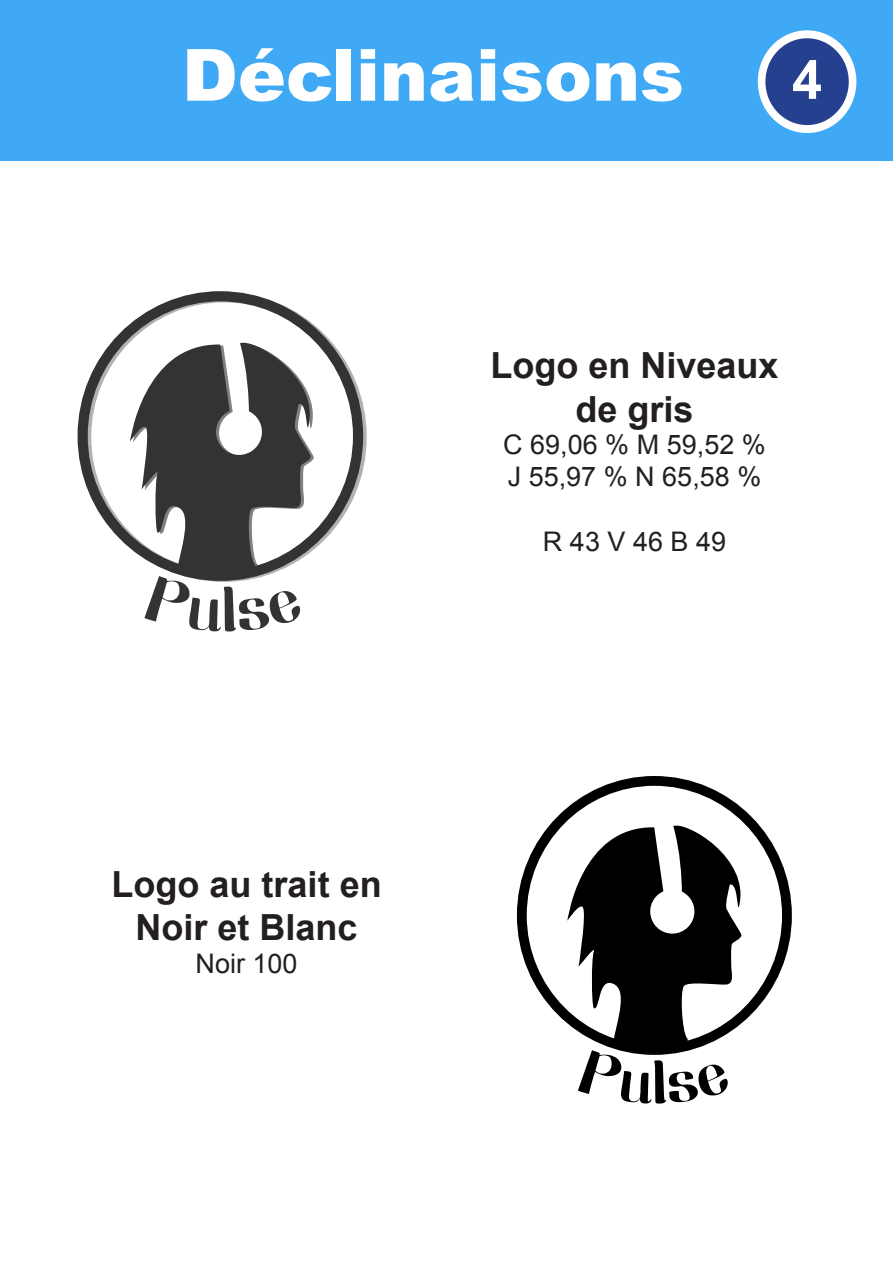
<style>
.page{position:relative;width:893px;height:1263px;background:#fff}
.page>*{position:absolute;margin:0;border:0;box-sizing:border-box;transform-origin:0 0}
.t1{font:900 72px "Arial";color:#fff}
.t2{font:700 54px "Arial";color:#fff}
.t3{font:700 36px/43.2px "Arial";color:#231f20;text-align:center}
.t4{font:27px "Arial";color:#231f20}
</style>
<div class="page">
<div style="left:0;top:0;width:893px;height:161px;background:#3fa9f5"></div>
<div style="left:758px;top:30px;width:98px;height:103px;background:#fff;border-radius:50%"></div>
<div style="left:765px;top:38px;width:84px;height:87px;background:#25408f;border-radius:50%"></div>
<svg style="left:130px;top:338px;width:191px;height:213px"></svg>
<div style="left:78px;top:291px;width:285px;height:290px;border:10px solid #333;border-radius:50%"></div>
<svg style="left:133px;top:344px;width:181px;height:287px"></svg>
<div style="left:517px;top:776px;width:275px;height:279px;border:10px solid #000;border-radius:50%"></div>
<svg style="left:567px;top:821px;width:184px;height:282px"></svg>
<p class="t1" style="left:182px;top:23px;width:504px">Déclinaisons</p>
<h2 class="t2" style="left:792px;top:44px;width:32px">4</h2>
<p class="t3" style="left:490px;top:345px;width:290px">Logo en Niveaux de gris</p>
<p class="t4" style="left:503px;top:427px;width:264px">C 69,06 % M 59,52 %</p>
<p class="t4" style="left:508px;top:459px;width:255px">J 55,97 % N 65,58 %</p>
<p class="t3" style="left:112px;top:864px;width:272px">Logo au trait en<br>Noir et Blanc</p>
<p class="t4" style="left:196px;top:945px;width:104px">Noir 100</p>
<p class="t4" style="left:543px;top:524px;width:185px">R 43 V 46 B 49</p>
</div>
